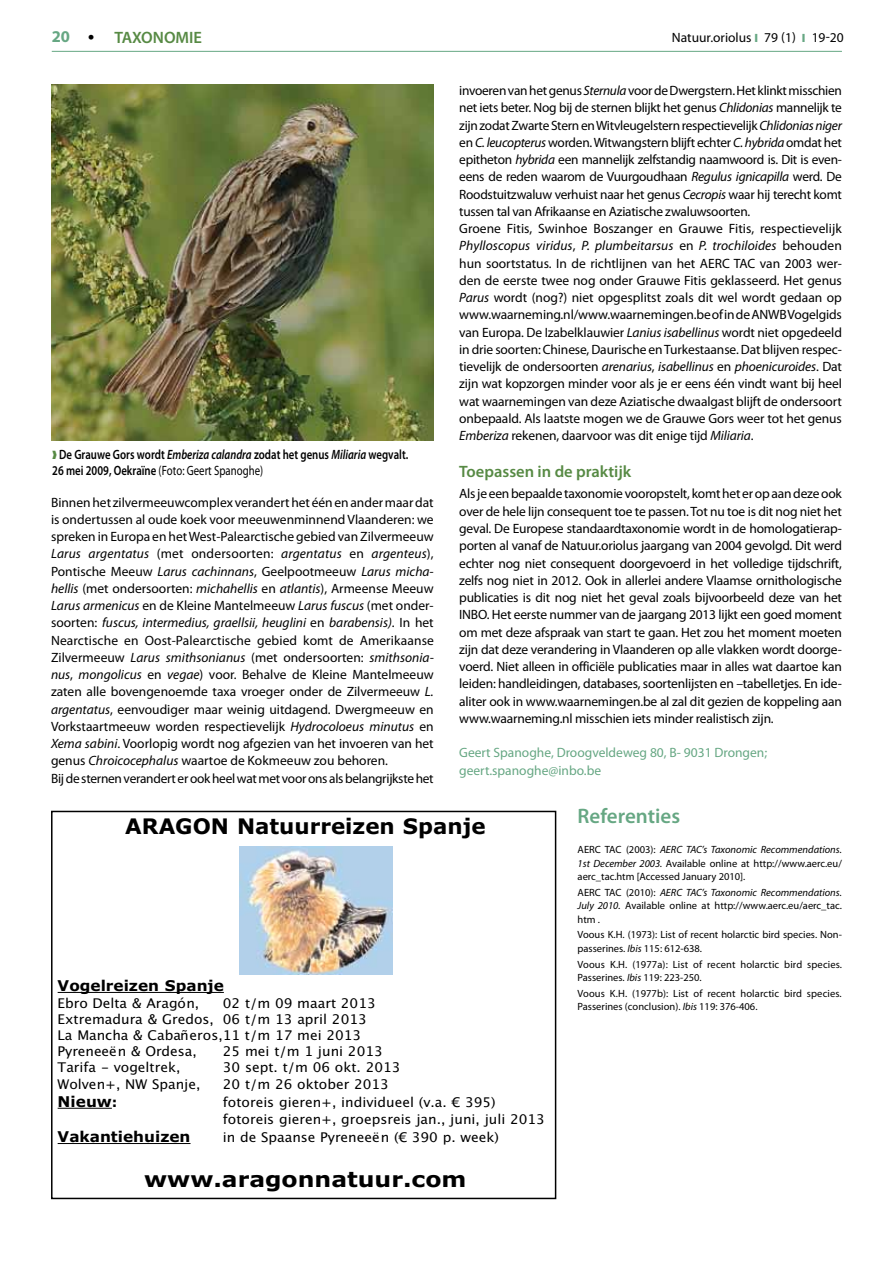
<style>
.page{position:relative;width:893px;height:1263px;background:#fff}
.page>*{position:absolute;margin:0;border:0;box-sizing:border-box;transform-origin:0 0}
.t1{font:700 21.45px "Verdana";color:#000}
.t2{font:700 21.45px "Verdana";color:#000;scale:1.1 1}
.t3{font:600 21px "Myriad Pro";color:#66a783}
.t4{font:600 16.5px "Myriad Pro";color:#578a44}
.t5{font:700 14.85px "Verdana";color:#000}
.t6{font:13.5px/17.2px "Myriad Pro";letter-spacing:-.01em;color:#000}
.t7{font:600 13.5px/16.5px "Myriad Pro";color:#000;scale:.8 1}
.t8{font:13.5px/17.2px "Myriad Pro";color:#66a783}
.t9{font:13.35px/16px "Lucida Grande";color:#000}
.t10{font:10.5px/13.5px "Myriad Pro";color:#000}
.s1{font-weight:700;color:#66a783}
.s2{font-family:"Helvetica Neue";font-weight:900;font-size:13.5px;color:#000}
.s3{font-weight:900;font-size:12px;color:#66a783}
.s4{font-style:italic}
.s5{color:#578a44}
.s6{font-weight:400}
.s7{font-size:13.35px}
</style>
<div class="page">
<hr style="left:52px;top:51px;width:790px;height:1px;background:#66a783">
<img style="left:51px;top:85px;width:383px;height:355px">
<svg style="left:57px;top:846px;width:336px;height:298px"></svg>
<img style="left:240px;top:847px;width:152px;height:127px">
<div style="left:51px;top:811px;width:505px;height:388px;border:2px solid #000"></div>
<p class="t4" style="left:52px;top:27px;width:101px"><span class="s1">20</span> <span class="s2">•</span> TAXONOMIE</p>
<p class="t6" style="left:672px;top:28px;width:173px">Natuur.oriolus <span class="s3">i</span> 79 (1) <span class="s3">i</span> 19-20</p>
<p class="t6" style="left:459px;top:82px;width:384px">invoeren van het genus <span class="s4">Sternula</span> voor de Dwergstern. Het klinkt misschien net iets beter. Nog bij de sternen blijkt het genus <span class="s4">Chlidonias</span> mannelijk te zijn zodat Zwarte Stern en Witvleugelstern respectievelijk <span class="s4">Chlidoniasniger </span>en <span class="s4">C. leucopterus</span> worden. Witwangstern blijft echter <span class="s4">C. hybrida</span> omdat het epitheton <span class="s4">hybrida</span> een mannelijk zelfstandig naamwoord is. Dit is even&shy;eens de reden waarom de Vuurgoudhaan <span class="s4">Regulus ignicapilla</span> werd. De Roodstuitzwaluw verhuist naar het genus <span class="s4">Cecropis</span> waar hij terecht komt tussen tal van Afrikaanse en Aziatische zwaluwsoorten.<br>Groene Fitis, Swinhoe Boszanger en Grauwe Fitis, respectievelijk <span class="s4">Phylloscopus viridus</span>, <span class="s4">P. plumbeitarsus</span> en <span class="s4">P. trochiloides</span> behouden hun soortstatus. In de richtlijnen van het AERC TAC van 2003 wer&shy;den de eerste twee nog onder Grauwe Fitis geklasseerd. Het genus <span class="s4">Parus</span> wordt (nog?) niet opgesplitst zoals dit wel wordt gedaan op www.waarneming.nl/www.waarnemingen.be of in de ANWB Vogelgids van Europa. De Izabelklauwier <span class="s4">Lanius isabellinus</span> wordt niet opgedeeld in drie soorten: Chinese, Daurische en Turkestaanse. Dat blijven respec&shy;tievelijk de ondersoorten <span class="s4">arenarius</span>, <span class="s4">isabellinus</span> en <span class="s4">phoenicuroides</span>. Dat zijn wat kopzorgen minder voor als je er eens één vindt want bij heel wat waarnemingen van deze Aziatische dwaalgast blijft de ondersoort onbepaald. Als laatste mogen we de Grauwe Gors weer tot het genus <span class="s4">Emberiza</span> rekenen, daarvoor was dit enige tijd <span class="s4">Miliaria</span>.</p>
<p class="t4" style="left:459px;top:461px;width:173px">Toepassen in de praktijk</p>
<p class="t6" style="left:459px;top:485px;width:384px;text-align:justify">Als je een bepaalde taxonomie vooropstelt, komt het er op aan deze ook over de hele lijn consequent toe te passen. Tot nu toe is dit nog niet het geval. De Europese standaardtaxonomie wordt in de homologatierap&shy;porten al vanaf de Natuur.oriolus jaargang van 2004 gevolgd. Dit werd echter nog niet consequent doorgevoerd in het volledige tijdschrift, zelfs nog niet in 2012. Ook in allerlei andere Vlaamse ornithologische publicaties is dit nog niet het geval zoals bijvoorbeeld deze van het INBO. Het eerste nummer van de jaargang 2013 lijkt een goed moment om met deze afspraak van start te gaan. Het zou het moment moeten zijn dat deze verandering in Vlaanderen op alle vlakken wordt doorge&shy;voerd. Niet alleen in officiële publicaties maar in alles wat daartoe kan leiden: handleidingen, databases, soortenlijsten en –tabelletjes. En ide&shy;aliter ook in www.waarnemingen.be al zal dit gezien de koppeling aan www.waarneming.nl misschien iets minder realistisch zijn.</p>
<p class="t8" style="left:459px;top:744px;width:309px">Geert Spanoghe, Droogveldeweg 80, B- 9031 Drongen; geert.spanoghe@inbo.be</p>
<h2 class="t3" style="left:578px;top:803px;width:104px">Referenties</h2>
<p class="t10" style="left:578px;top:843px;width:266px;text-align:justify">AERC TAC (2003): <span class="s4">AERC TAC’s Taxonomic Recommendations.<br>1st December 2003.</span> Available online at http://www.aerc.eu/ aerc_tac.htm [Accessed January 2010].</p>
<p class="t10" style="left:578px;top:885px;width:266px;text-align:justify">AERC TAC (2010): <span class="s4">AERC TAC’s Taxonomic Recommendations.<br>July 2010.</span> Available online at http://www.aerc.eu/aerc_tac. htm .</p>
<p class="t10" style="left:578px;top:928px;width:266px">Voous K.H. (1973): List of recent holarctic bird species. Non&shy;passerines. <span class="s4">Ibis</span> 115: 612-638.</p>
<p class="t10" style="left:578px;top:957px;width:266px">Voous K.H. (1977a): List of recent holarctic bird species.<br>Passerines. <span class="s4">Ibis</span> 119: 223-250.</p>
<p class="t10" style="left:578px;top:986px;width:266px">Voous K.H. (1977b): List of recent holarctic bird species.<br>Passerines (conclusion). <span class="s4">Ibis</span> 119: 376-406.</p>
<p class="t7" style="left:52px;top:446px;width:447px"><span class="s5">❱</span> De Grauwe Gors wordt <span class="s4">Emberiza calandra</span> zodat het genus <span class="s4">Miliaria</span> wegvalt.<br>26 mei 2009, Oekraïne <span class="s6">(Foto: Geert Spanoghe)</span></p>
<p class="t6" style="left:51px;top:493px;width:384px">Binnen het zilvermeeuwcomplex verandert het één en ander maar dat is ondertussen al oude koek voor meeuwenminnend Vlaanderen: we spreken in Europa en het West-Palearctische gebied van Zilvermeeuw <span class="s4">Larus argentatus</span> (met ondersoorten: <span class="s4">argentatus</span> en <span class="s4">argenteus</span>), Pontische Meeuw <span class="s4">Larus cachinnans</span>, Geelpootmeeuw <span class="s4">Larus micha&shy;hellis</span> (met ondersoorten: <span class="s4">michahellis</span> en <span class="s4">atlantis</span>), Armeense Meeuw <span class="s4">Larus armenicus</span> en de Kleine Mantelmeeuw <span class="s4">Larus fuscus</span> (met onder&shy;soorten: <span class="s4">fuscus, intermedius, graellsii, heuglini</span> en <span class="s4">barabensis)</span>. In het Nearctische en Oost-Palearctische gebied komt de Amerikaanse Zilvermeeuw <span class="s4">Larus smithsonianus</span> (met ondersoorten: <span class="s4">smithsonia&shy;nus</span>, <span class="s4">mongolicus</span> en <span class="s4">vegae</span>) voor. Behalve de Kleine Mantelmeeuw zaten alle bovengenoemde taxa vroeger onder de Zilvermeeuw <span class="s4">L. argentatus</span>, eenvoudiger maar weinig uitdagend. Dwergmeeuw en Vorkstaartmeeuw worden respectievelijk <span class="s4">Hydrocoloeus minutus</span> en <span class="s4">Xema sabini</span>. Voorlopig wordt nog afgezien van het invoeren van het genus <span class="s4">Chroicocephalus</span> waartoe de Kokmeeuw zou behoren.<br>Bij de sternen verandert er ook heel wat met voor ons als belangrijkste het</p>
<h1 class="t1" style="left:125px;top:812px;width:362px">ARAGON Natuurreizen Spanje</h1>
<p class="t5" style="left:58px;top:976px;width:168px">Vogelreizen Spanje</p>
<p class="t9" style="left:58px;top:995px;width:143px">Ebro Delta &amp; Aragón,</p>
<p class="t9" style="left:58px;top:995px;width:320px;text-indent:165px">02 t/m 09 maart 2013<br>Extremadura &amp; Gredos, 06 t/m 13 april 2013<br>La Mancha &amp; Cabañeros,11 t/m 17 mei 2013<br>Pyreneeën &amp; Ordesa,</p>
<p class="t9" style="left:223px;top:1043px;width:161px">25 mei t/m 1 juni 2013</p>
<p class="t9" style="left:58px;top:1059px;width:124px">Tarifa - vogeltrek,</p>
<p class="t9" style="left:223px;top:1059px;width:179px">30 sept. t/m 06 okt. 2013</p>
<p class="t9" style="left:58px;top:1076px;width:144px">Wolven+, NW Spanje,</p>
<p class="t9" style="left:223px;top:1076px;width:168px">20 t/m 26 oktober 2013</p>
<p class="t5" style="left:58px;top:1092px;width:61px">Nieuw<span class="s7">:</span></p>
<p class="t9" style="left:223px;top:1093px;width:324px;line-height:17.4px">fotoreis gieren+, individueel (v.a. € 395) fotoreis gieren+, groepsreis jan., juni, juli 2013</p>
<p class="t5" style="left:58px;top:1127px;width:134px">Vakantiehuizen</p>
<p class="t9" style="left:223px;top:1129px;width:277px">in de Spaanse Pyreneeën (€ 390 p. week)</p>
<h1 class="t2" style="left:144px;top:1165px;width:295px">www.aragonnatuur.com</h1>
</div>
